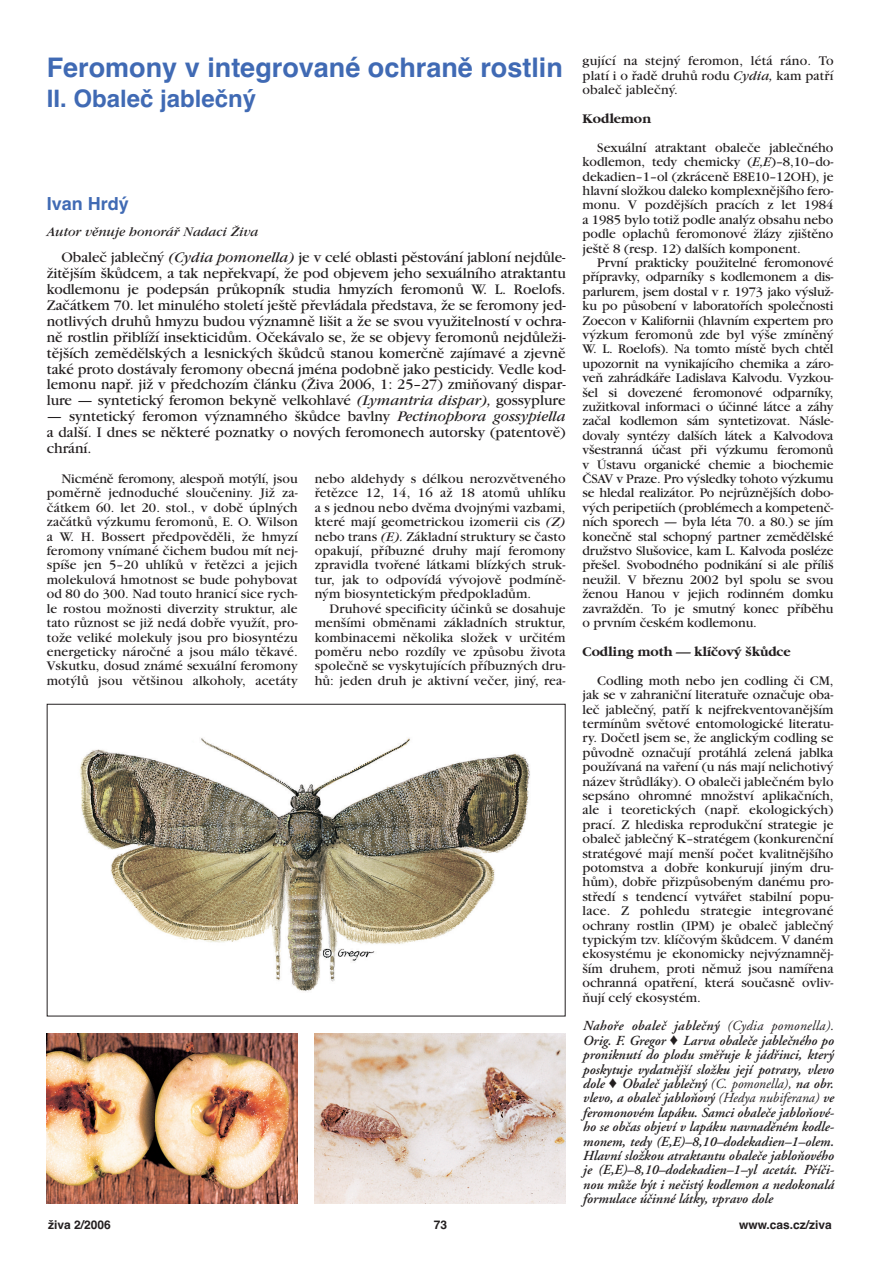
<style>
.page{position:relative;width:893px;height:1263px;background:#fff}
.page>*{position:absolute;margin:0;border:0;box-sizing:border-box;transform-origin:0 0}
.t1{font:700 27px "Helvetica CE";color:#406ab4}
.t2{font:700 24px "Helvetica CE";color:#406ab4}
.t3{font:700 18px "Helvetica CE";color:#406ab4}
.t4{font:15.3px/15.9px "Garamond CE";color:#231f20;text-align:justify}
.t5{font:13.8px/14.4px "Garamond CE";letter-spacing:.005em;color:#231f20;text-align:justify}
.t6{font:italic 600 13.8px/14.4px "Adobe Garamond CE";color:#231f20;text-align:justify}
.t7{font:700 13.8px "Garamond CE";color:#231f20}
.t8{font:italic 13.8px "Garamond CE";color:#231f20}
.t9{font:700 12px "Helvetica CE";color:#231f20}
.s1{font-style:italic}
.s2{font-weight:400}
</style>
<div class="page">
<img style="left:80px;top:738px;width:450px;height:253px">
<div style="left:47px;top:704px;width:519px;height:312px;border:1px solid #231f20"></div>
<img style="left:47px;top:1033px;width:251px;height:170px">
<img style="left:315px;top:1033px;width:251px;height:170px">
<h1 class="t1" style="left:47px;top:52px;width:518px">Feromony v integrované ochraně rostlin</h1>
<h2 class="t2" style="left:47px;top:85px;width:211px">II. Obaleč jablečný</h2>
<h3 class="t3" style="left:47px;top:193px;width:84px">Ivan Hrdý</h3>
<p class="t8" style="left:47px;top:227px;width:213px">Autor věnuje honorář Nadaci Živa</p>
<p class="t4" style="left:47px;top:251px;width:520px;text-indent:15px">Obaleč jablečný <span class="s1">(Cydia pomonella)</span> je v celé oblasti pěstování jabloní nejdůle&shy;žitějším škůdcem, a tak nepřekvapí, že pod objevem jeho sexuálního atraktantu kodlemonu je podepsán průkopník studia hmyzích feromonů W. L. Roelofs.<br>Začátkem 70. let minulého století ještě převládala představa, že se feromony jed&shy;notlivých druhů hmyzu budou významně lišit a že se svou využitelností v ochra&shy;ně rostlin přiblíží insekticidům. Očekávalo se, že se objevy feromonů nejdůleži&shy;tějších zemědělských a lesnických škůdců stanou komerčně zajímavé a zjevně také proto dostávaly feromony obecná jména podobně jako pesticidy. Vedle kod&shy;lemonu např. již v předchozím článku (Živa 2006, 1: 25–27) zmiňovaný dispar&shy;lure — syntetický feromon bekyně velkohlavé <span class="s1">(Lymantria dispar),</span> gossyplure</p>
<p class="t4" style="left:47px;top:410px;width:520px">— syntetický feromon významného škůdce bavlny <span class="s1">Pectinophora gossypiella </span>a další. I dnes se některé poznatky o nových feromonech autorsky (patentově) chrání.</p>
<p class="t5" style="left:47px;top:473px;width:252px;text-indent:15px">Nicméně feromony, alespoň motýlí, jsou poměrně jednoduché sloučeniny. Již za&shy;čátkem 60. let 20. stol., v době úplných začátků výzkumu feromonů, E. O. Wilson a W. H. Bossert předpověděli, že hmyzí feromony vnímané čichem budou mít nej&shy;spíše jen 5–20 uhlíků v řetězci a jejich molekulová hmotnost se bude pohybovat od 80 do 300. Nad touto hranicí sice rych&shy;le rostou možnosti diverzity struktur, ale tato různost se již nedá dobře využít, pro&shy;tože veliké molekuly jsou pro biosyntézu energeticky náročné a jsou málo těkavé.<br>Vskutku, dosud známé sexuální feromony motýlů jsou většinou alkoholy, acetáty</p>
<p class="t5" style="left:315px;top:473px;width:252px">nebo aldehydy s délkou nerozvětveného řetězce 12, 14, 16 až 18 atomů uhlíku a s jednou nebo dvěma dvojnými vazbami, které mají geometrickou izomerii cis <span class="s1">(Z) </span>nebo trans <span class="s1">(E).</span> Základní struktury se často opakují, příbuzné druhy mají feromony zpravidla tvořené látkami blízkých struk&shy;tur, jak to odpovídá vývojově podmíně&shy;ným biosyntetickým předpokladům.</p>
<p class="t5" style="left:315px;top:602px;width:252px;text-indent:15px">Druhové specificity účinků se dosahuje menšími obměnami základních struktur, kombinacemi několika složek v určitém poměru nebo rozdíly ve způsobu života společně se vyskytujících příbuzných dru&shy;hů: jeden druh je aktivní večer, jiný, rea-</p>
<p class="t5" style="left:583px;top:55px;width:252px">gující na stejný feromon, létá ráno. To platí i o řadě druhů rodu <span class="s1">Cydia,</span> kam patří obaleč jablečný.</p>
<p class="t7" style="left:583px;top:114px;width:70px">Kodlemon</p>
<p class="t5" style="left:583px;top:142px;width:252px;text-indent:15px">Sexuální atraktant obaleče jablečného kodlemon, tedy chemicky (<span class="s1">E,E</span>)–8,10–do&shy;dekadien–1–ol (zkráceně E8E10–12OH), je hlavní složkou daleko komplexnějšího fero&shy;monu. V pozdějších pracích z let 1984 a 1985 bylo totiž podle analýz obsahu nebo podle oplachů feromonové žlázy zjištěno ještě 8 (resp. 12) dalších komponent.</p>
<p class="t5" style="left:583px;top:257px;width:252px;text-indent:15px">První prakticky použitelné feromonové přípravky, odparníky s kodlemonem a dis&shy;parlurem, jsem dostal v r. 1973 jako výsluž&shy;ku po působení v laboratořích společnosti Zoecon v Kalifornii (hlavním expertem pro výzkum feromonů zde byl výše zmíněný W. L. Roelofs). Na tomto místě bych chtěl upozornit na vynikajícího chemika a záro&shy;veň zahrádkáře Ladislava Kalvodu. Vyzkou&shy;šel si dovezené feromonové odparníky, zužitkoval informaci o účinné látce a záhy začal kodlemon sám syntetizovat. Násle&shy;dovaly syntézy dalších látek a Kalvodova všestranná účast při výzkumu feromonů v Ústavu organické chemie a biochemie ČSAV v Praze. Pro výsledky tohoto výzkumu se hledal realizátor. Po nejrůznějších dobo&shy;vých peripetiích (problémech a kompetenč&shy;ních sporech — byla léta 70. a 80.) se jím konečně stal schopný partner zemědělské družstvo Slušovice, kam L. Kalvoda posléze přešel. Svobodného podnikání si ale příliš neužil. V březnu 2002 byl spolu se svou ženou Hanou v jejich rodinném domku zavražděn. To je smutný konec příběhu o prvním českém kodlemonu.</p>
<p class="t7" style="left:583px;top:646px;width:210px">Codling moth — klíčový škůdce</p>
<p class="t5" style="left:583px;top:674px;width:252px;text-indent:15px">Codling moth nebo jen codling či CM, jak se v zahraniční literatuře označuje oba&shy;leč jablečný, patří k nejfrekventovanějším termínům světové entomologické literatu&shy;ry. Dočetl jsem se, že anglickým codling se původně označují protáhlá zelená jablka používaná na vaření (u nás mají nelichotivý název štrůdláky). O obaleči jablečném bylo sepsáno ohromné množství aplikačních, ale i teoretických (např. ekologických) prací. Z hlediska reprodukční strategie je obaleč jablečný K–stratégem (konkurenční stratégové mají menší počet kvalitnějšího potomstva a dobře konkurují jiným dru&shy;hům), dobře přizpůsobeným danému pro&shy;středí s tendencí vytvářet stabilní popu&shy;lace. Z pohledu strategie integrované ochrany rostlin (IPM) je obaleč jablečný typickým tzv. klíčovým škůdcem. V daném ekosystému je ekonomicky nejvýznamněj&shy;ším druhem, proti němuž jsou namířena ochranná opatření, která současně ovliv&shy;ňují celý ekosystém.</p>
<p class="t6" style="left:583px;top:1020px;width:253px">Nahoře obaleč jablečný <span class="s2">(Cydia pomonella).<br></span>Orig. F. Gregor ♦ Larva obaleče jablečného po proniknutí do plodu směřuje k jádřinci, který poskytuje vydatnější složku její potravy, vlevo dole ♦ Obaleč jablečný <span class="s2">(C. pomonella),</span> na obr. vlevo, a obaleč jabloňový <span class="s2">(Hedya nubiferana)</span> ve feromonovém lapáku. Samci obaleče jabloňové&shy;ho se občas objeví v lapáku navnaděném kodle&shy;monem, tedy (E,E)–8,10–dodekadien–1–olem.<br>Hlavní složkou atraktantu obaleče jabloňového je (E,E)–8,10–dodekadien–1–yl acetát. Příči&shy;nou může být i nečistý kodlemon a nedokonalá formulace účinné látky, vpravo dole</p>
<p class="t9" style="left:48px;top:1217px;width:64px">živa 2/2006</p>
<p class="t9" style="left:434px;top:1217px;width:15px">73</p>
<p class="t9" style="left:739px;top:1217px;width:94px">www.cas.cz/ziva</p>
</div>
